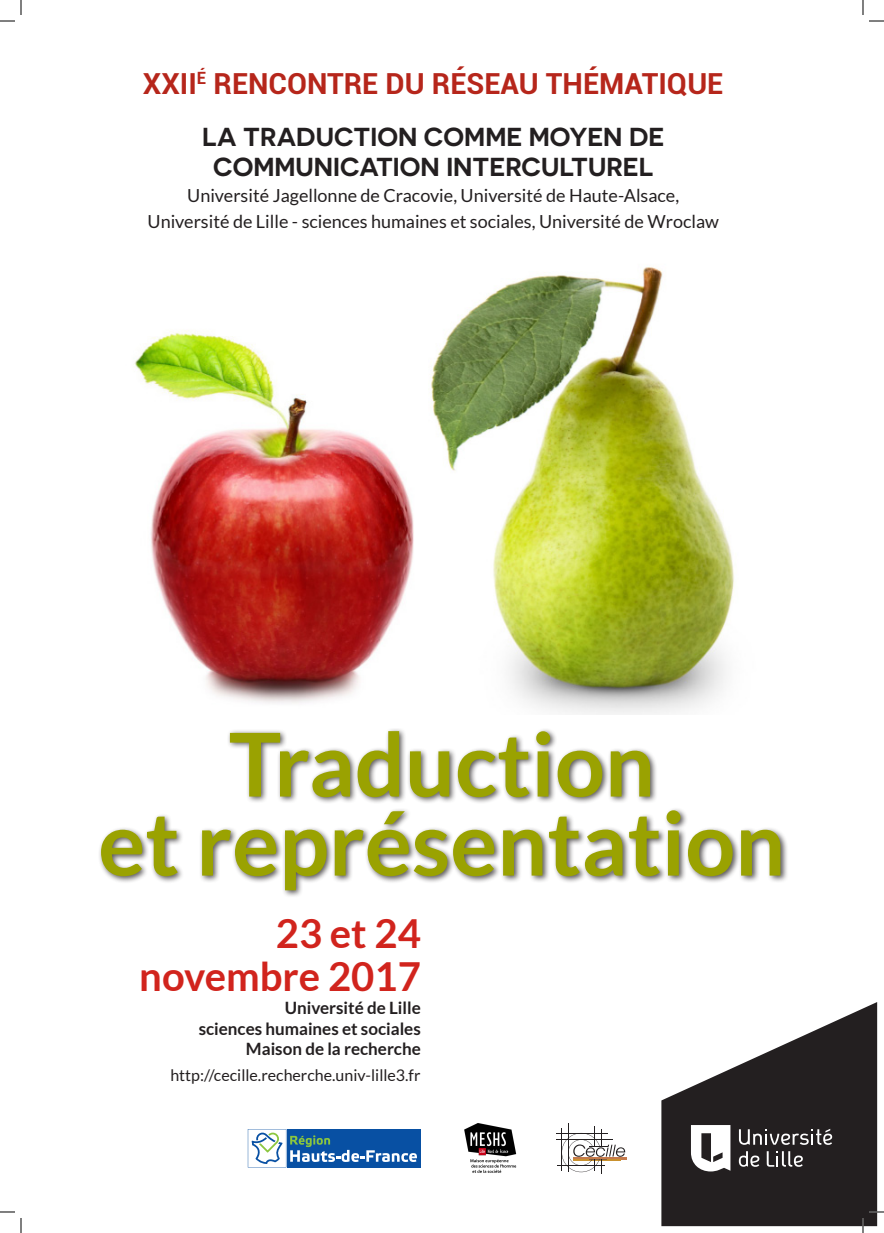
<style>
.page{position:relative;width:884px;height:1233px;background:#fff}
.page>*{position:absolute;margin:0;border:0;box-sizing:border-box;transform-origin:0 0}
.t1{font:700 88px/79px "Lato";color:#9aa201;text-align:center}
.t2{font:700 40px/43px "Lato";color:#d1241d;text-align:right}
.t3{font:700 29px "Roboto";color:#b6261b}
.t4{font:600 26px/30px "Novecentosanswide";color:#231f20;text-align:center}
.t5{font:18px/26px "Lato";color:#231f20;text-align:center}
.t6{font:700 17px/20.4px "Lato";color:#231f20;text-align:right}
.t7{font:16px "Lato";color:#231f20}
</style>
<div class="page">
<img style="left:133px;top:267px;width:601px;height:447px">
<div style="left:97px;top:727px;width:692px;height:170px;background:#231f20;opacity:.75"></div>
<hr style="left:573px;top:1156px;width:54px;height:3px;background:#c47a4d">
<hr style="left:557px;top:1139px;width:56px;height:1px;background:#231f20">
<hr style="left:556px;top:1133px;width:51px;height:1px;background:#231f20">
<hr style="left:557px;top:1165px;width:48px;height:1px;background:#231f20">
<hr style="left:568px;top:1123px;width:1px;height:48px;background:#231f20">
<svg style="left:562px;top:1126px;width:63px;height:47px"></svg>
<svg style="left:661px;top:1002px;width:216px;height:224px;fill:#231f20"></svg>
<svg style="left:691px;top:1125px;width:39px;height:46px"></svg>
<svg style="left:739px;top:1151px;width:20px;height:15px"></svg>
<svg style="left:767px;top:1151px;width:36px;height:15px"></svg>
<svg style="left:739px;top:1128px;width:93px;height:16px"></svg>
<img style="left:464px;top:1123px;width:53px;height:50px">
<div style="left:286px;top:1129px;width:135px;height:38px;background:#0850a3"></div>
<svg style="left:248px;top:1129px;width:169px;height:38px"></svg>
<svg style="left:0;top:1211px;width:15px;height:1px"></svg>
<svg style="left:869px;top:1211px;width:15px;height:1px"></svg>
<svg style="left:0;top:0;width:22px;height:22px"></svg>
<svg style="left:20px;top:1218px;width:2px;height:15px"></svg>
<svg style="left:862px;top:0;width:22px;height:22px"></svg>
<svg style="left:862px;top:1218px;width:2px;height:15px"></svg>
<h3 class="t3" style="left:143px;top:63px;width:582px">XXII<sup>É</sup> RENCONTRE DU RÉSEAU THÉMATIQUE</h3>
<h3 class="t4" style="left:202px;top:121px;width:463px">LA TRADUCTION COMME MOYEN DE<br>COMMUNICATION INTERCULTUREL</h3>
<p class="t5" style="left:148px;top:182px;width:573px">Université Jagellonne de Cracovie, Université de Haute-Alsace,<br>Université de Lille - sciences humaines et sociales, Université de Wroclaw</p>
<h1 class="t1" style="left:98px;top:723px;width:688px">Traduction<br>et représentation</h1>
<h2 class="t2" style="left:139px;top:911px;width:283px">23 et 24 novembre 2017</h2>
<p class="t6" style="left:199px;top:997px;width:224px">Université de Lille<br>sciences humaines et sociales<br>Maison de la recherche</p>
<p class="t7" style="left:170px;top:1065px;width:252px">http://cecille.recherche.univ-lille3.fr</p>
</div>
